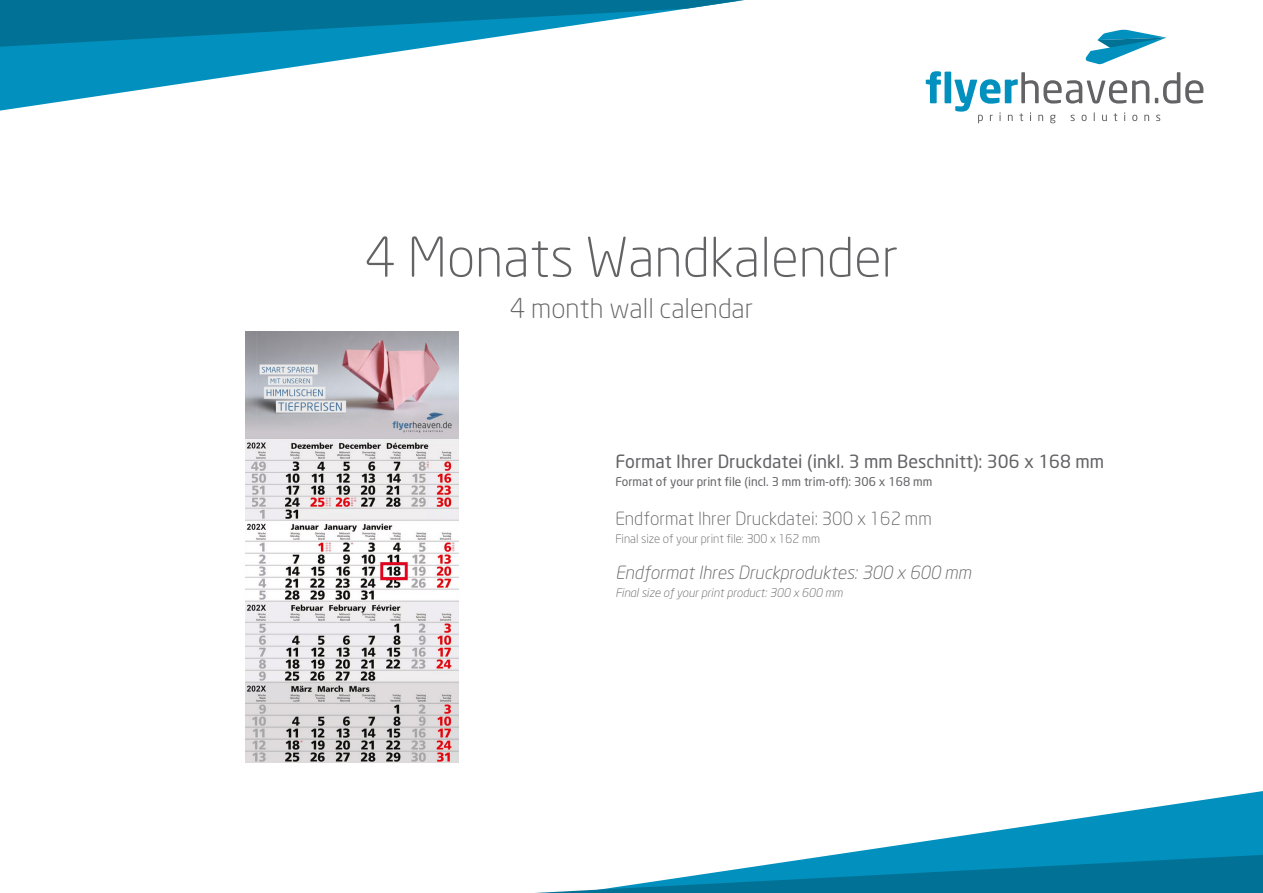
<style>
.page{position:relative;width:1263px;height:893px;background:#fff}
.page>*{position:absolute;margin:0;border:0;box-sizing:border-box;transform-origin:0 0}
.t1{font:300 54px "Neo Sans";color:#636366}
.t2{font:300 27px "Neo Sans";color:#636366}
.t3{font:18px "Neo Sans";color:#636366}
.t4{font:italic 300 18px "Neo Sans";color:#636366}
.t5{font:300 18px "Neo Sans";color:#636366}
.t6{font:12px "Neo Sans";color:#636366}
.t7{font:italic 300 12px "Neo Sans";color:#636366}
.t8{font:300 12px "Neo Sans";color:#636366}
</style>
<div class="page">
<svg style="left:0;top:47px;width:428px;height:64px"></svg>
<svg style="left:0;top:0;width:744px;height:47px"></svg>
<svg style="left:1085px;top:29px;width:81px;height:35px"></svg>
<svg style="left:1156px;top:115px;width:4px;height:6px"></svg>
<svg style="left:1155px;top:72px;width:48px;height:32px"></svg>
<svg style="left:926px;top:71px;width:15px;height:32px"></svg>
<div style="left:944px;top:72px;width:7px;height:31px;background:#0291be"></div>
<svg style="left:954px;top:72px;width:195px;height:51px"></svg>
<svg style="left:833px;top:791px;width:430px;height:64px"></svg>
<svg style="left:535px;top:855px;width:728px;height:38px"></svg>
<img style="left:245px;top:332px;width:214px;height:430px">
<h1 class="t1" style="left:365px;top:225px;width:535px">4 Monats Wandkalender</h1>
<h2 class="t2" style="left:510px;top:292px;width:245px">4 month wall calendar</h2>
<p class="t3" style="left:615px;top:450px;width:490px">Format Ihrer Druckdatei (inkl. 3 mm Beschnitt): 306 x 168 mm</p>
<p class="t6" style="left:615px;top:474px;width:319px">Format of your print file (incl. 3 mm trim-off): 306 x 168 mm</p>
<p class="t5" style="left:615px;top:507px;width:318px">Endformat Ihrer Druckdatei: 300 x 162 mm</p>
<p class="t8" style="left:615px;top:531px;width:206px">Final size of your print file: 300 x 162 mm</p>
<p class="t4" style="left:615px;top:561px;width:358px">Endformat Ihres Druckproduktes: 300 x 600 mm</p>
<p class="t7" style="left:615px;top:585px;width:229px">Final size of your print product: 300 x 600 mm</p>
</div>
